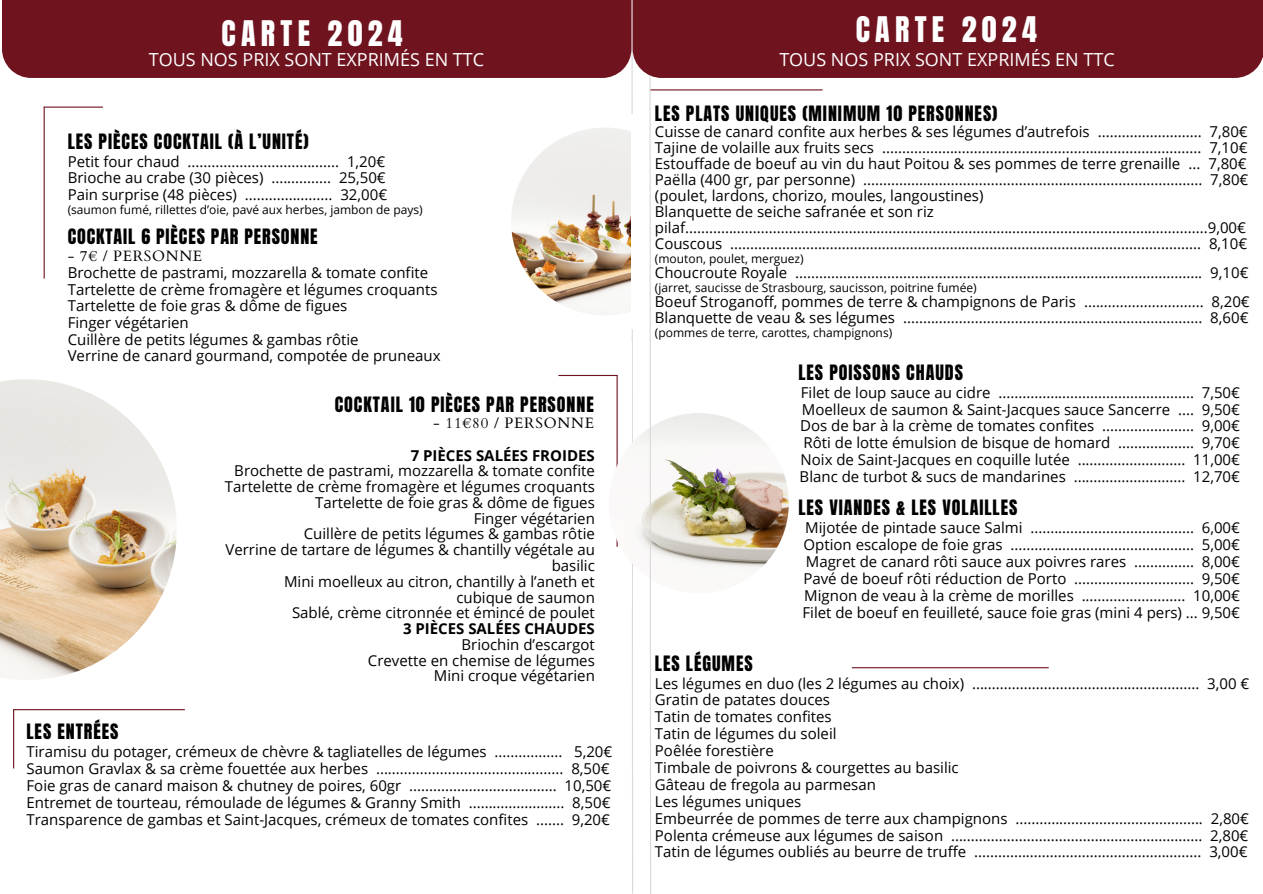
<style>
.page{position:relative;width:1263px;height:894px;background:#fff}
.page>*{position:absolute;margin:0;border:0;box-sizing:border-box;transform-origin:0 0}
.t1{font:30px "Anton";letter-spacing:.175em;color:#fff}
.t2{font:18px "Anton";letter-spacing:.055em;color:#000}
.t3{font:18px "Open Sans";color:#fff}
.t4{font:15px/16.8px "Open Sans";color:#000}
.t5{font:700 15px "Open Sans";color:#000}
.t6{font:15px "Cardo";letter-spacing:.055em;color:#000}
.t7{font:12px "Open Sans";color:#000}
</style>
<div class="page">
<svg style="left:631px;top:0;width:2px;height:893px"></svg>
<div style="left:2px;top:0;width:629px;height:78px;background:#6f131f"></div>
<hr style="left:44px;top:106px;width:59px;height:2px;background:#6f131f">
<hr style="left:44px;top:107px;width:1px;height:171px;background:#6f131f">
<hr style="left:558px;top:375px;width:59px;height:1px;background:#6f131f">
<hr style="left:617px;top:375px;width:1px;height:171px;background:#6f131f">
<hr style="left:13px;top:709px;width:1px;height:59px;background:#6f131f">
<hr style="left:13px;top:709px;width:172px;height:1px;background:#6f131f">
<img style="left:0;top:379px;width:177px;height:300px">
<img style="left:511px;top:127px;width:188px;height:188px;border-radius:50%">
<div style="left:631px;top:114px;width:68px;height:214px;background:#fff"></div>
<hr style="left:852px;top:667px;width:197px;height:1px;background:#6f131f">
<img style="left:609px;top:413px;width:180px;height:180px;border-radius:50%">
<svg style="left:649px;top:78px;width:3px;height:815px"></svg>
<div style="left:633px;top:0;width:630px;height:78px;background:#6f131f"></div>
<hr style="left:651px;top:89px;width:172px;height:1px;background:#6f131f">
<h1 class="t1" style="left:222px;top:12px;width:183px">CARTE 2024</h1>
<h2 class="t3" style="left:149px;top:46px;width:337px">TOUS NOS PRIX SONT EXPRIMÉS EN TTC</h2>
<p class="t2" style="left:68px;top:129px;width:242px">LES PIÈCES COCKTAIL (À L’UNITÉ)</p>
<p class="t4" style="left:68px;top:153px;width:321px">Petit four chaud ...................................... 1,20€<br>Brioche au crabe (30 pièces) ............... 25,50€<br>Pain surprise (48 pièces) ...................... 32,00€</p>
<p class="t7" style="left:68px;top:201px;width:357px">(saumon fumé, rillettes d’oie, pavé aux herbes, jambon de pays)</p>
<p class="t2" style="left:68px;top:223px;width:251px">COCKTAIL 6 PIÈCES PAR PERSONNE</p>
<p class="t6" style="left:68px;top:246px;width:136px">- 7€ / PERSONNE</p>
<p class="t4" style="left:68px;top:264px;width:374px">Brochette de pastrami, mozzarella &amp; tomate confite Tartelette de crème fromagère et légumes croquants Tartelette de foie gras &amp; dôme de figues<br>Finger végétarien<br>Cuillère de petits légumes &amp; gambas rôtie<br>Verrine de canard gourmand, compotée de pruneaux</p>
<p class="t2" style="left:335px;top:391px;width:261px">COCKTAIL 10 PIÈCES PAR PERSONNE</p>
<p class="t6" style="left:433px;top:413px;width:162px">- 11€80 / PERSONNE</p>
<p class="t5" style="left:411px;top:444px;width:186px">7 PIÈCES SALÉES FROIDES</p>
<p class="t4" style="left:225px;top:462px;width:371px;line-height:15.8px;text-align:right">Brochette de pastrami, mozzarella &amp; tomate confite Tartelette de crème fromagère et légumes croquants Tartelette de foie gras &amp; dôme de figues<br>Finger végétarien<br>Cuillère de petits légumes &amp; gambas rôtie<br>Verrine de tartare de légumes &amp; chantilly végétale au basilic<br>Mini moelleux au citron, chantilly à l’aneth et cubique de saumon<br>Sablé, crème citronnée et émincé de poulet</p>
<p class="t5" style="left:403px;top:618px;width:193px">3 PIÈCES SALÉES CHAUDES</p>
<p class="t4" style="left:368px;top:636px;width:228px;line-height:15.8px;text-align:right">Briochin d’escargot<br>Crevette en chemise de légumes<br>Mini croque végétarien</p>
<p class="t2" style="left:27px;top:718px;width:94px">LES ENTRÉES</p>
<p class="t4" style="left:27px;top:742px;width:587px">Tiramisu du potager, crémeux de chèvre &amp; tagliatelles de légumes ................. 5,20€ Saumon Gravlax &amp; sa crème fouettée aux herbes ............................................... 8,50€ Foie gras de canard maison &amp; chutney de poires, 60gr ..................................... 10,50€ Entremet de tourteau, rémoulade de légumes &amp; Granny Smith ........................ 8,50€ Transparence de gambas et Saint-Jacques, crémeux de tomates confites ....... 9,20€</p>
<h2 class="t1" style="left:856px;top:8px;width:183px">CARTE 2024</h2>
<h1 class="t3" style="left:779px;top:46px;width:337px">TOUS NOS PRIX SONT EXPRIMÉS EN TTC</h1>
<p class="t2" style="left:655px;top:100px;width:344px">LES PLATS UNIQUES (MINIMUM 10 PERSONNES)</p>
<p class="t4" style="left:655px;top:123px;width:595px;line-height:16px">Cuisse de canard confite aux herbes &amp; ses légumes d’autrefois .......................... 7,80€ Tajine de volaille aux fruits secs ................................................................................ 7,10€ Estouffade de boeuf au vin du haut Poitou &amp; ses pommes de terre grenaille ... 7,80€ Paëlla (400 gr, par personne) ..................................................................................... 7,80€ (poulet, lardons, chorizo, moules, langoustines)<br>Blanquette de seiche safranée et son riz pilaf...................................................................................................................................9,00€ Couscous ...................................................................................................................... 8,10€</p>
<p class="t7" style="left:655px;top:250px;width:150px">(mouton, poulet, merguez)</p>
<p class="t4" style="left:655px;top:264px;width:595px">Choucroute Royale ...................................................................................................... 9,10€</p>
<p class="t7" style="left:655px;top:279px;width:323px">(jarret, saucisse de Strasbourg, saucisson, poitrine fumée)</p>
<p class="t4" style="left:655px;top:293px;width:596px;line-height:16px">Boeuf Stroganoff, pommes de terre &amp; champignons de Paris .............................. 8,20€<br>Blanquette de veau &amp; ses légumes ........................................................................... 8,60€</p>
<p class="t7" style="left:655px;top:324px;width:239px">(pommes de terre, carottes, champignons)</p>
<p class="t2" style="left:798px;top:359px;width:166px">LES POISSONS CHAUDS</p>
<p class="t4" style="left:800px;top:383px;width:442px;text-align:justify">Filet de loup sauce au cidre ................................................. 7,50€ Moelleux de saumon &amp; Saint-Jacques sauce Sancerre .... 9,50€ Dos de bar à la crème de tomates confites ....................... 9,00€ Rôti de lotte émulsion de bisque de homard ................... 9,70€ Noix de Saint-Jacques en coquille lutée ........................... 11,00€ Blanc de turbot &amp; sucs de mandarines ............................ 12,70€</p>
<p class="t2" style="left:798px;top:494px;width:220px">LES VIANDES &amp; LES VOLAILLES</p>
<p class="t4" style="left:802px;top:519px;width:439px;text-align:justify">Mijotée de pintade sauce Salmi ......................................... 6,00€ Option escalope de foie gras .............................................. 5,00€ Magret de canard rôti sauce aux poivres rares ............... 8,00€ Pavé de boeuf rôti réduction de Porto .............................. 9,50€ Mignon de veau à la crème de morilles .......................... 10,00€ Filet de boeuf en feuilleté, sauce foie gras (mini 4 pers) ... 9,50€</p>
<p class="t2" style="left:655px;top:649px;width:99px">LES LÉGUMES</p>
<p class="t4" style="left:655px;top:674px;width:596px">Les légumes en duo (les 2 légumes au choix) ......................................................... 3,00 € Gratin de patates douces<br>Tatin de tomates confites<br>Tatin de légumes du soleil<br>Poêlée forestière<br>Timbale de poivrons &amp; courgettes au basilic<br>Gâteau de fregola au parmesan<br>Les légumes uniques<br>Embeurrée de pommes de terre aux champignons ............................................... 2,80€ Polenta crémeuse aux légumes de saison ............................................................... 2,80€ Tatin de légumes oubliés au beurre de truffe ......................................................... 3,00€</p>
</div>
